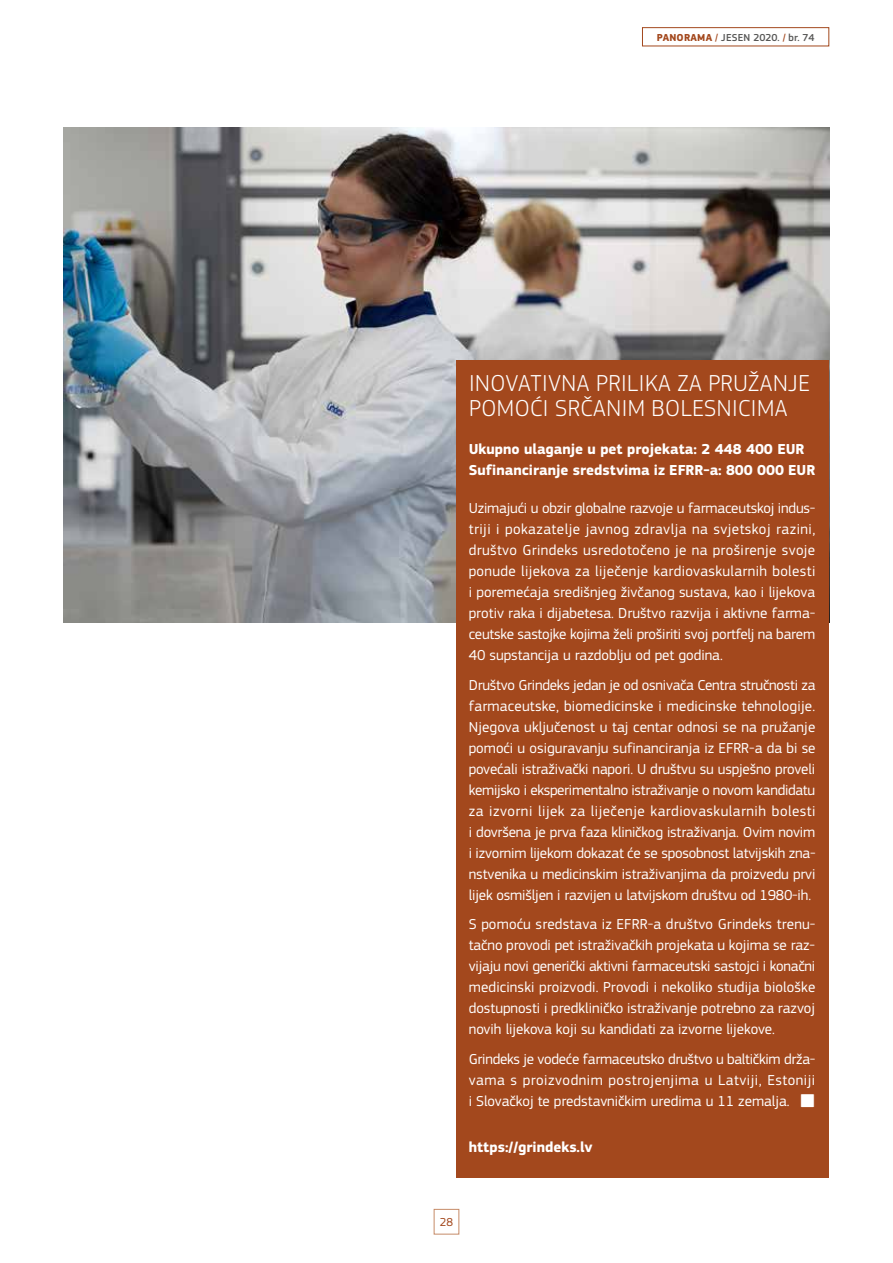
<style>
.page{position:relative;width:893px;height:1263px;background:#fff}
.page>*{position:absolute;margin:0;border:0;box-sizing:border-box;transform-origin:0 0}
.t1{font:300 24px/25.5px "EC Square Sans Pro";letter-spacing:.02em;color:#fff}
.t2{font:15px/21px "EC Square Sans Pro";color:#fff;text-align:justify}
.t3{font:700 15px/21px "EC Square Sans Pro";color:#fff}
.t4{font:12px "EC Square Sans Pro";color:#a3481d}
.t5{font:500 10.5px "EC Square Sans Pro";color:#575756}
.s1{font-weight:700;color:#a3481d}
.s2{color:#a3481d}
</style>
<div class="page">
<div style="left:434px;top:1209px;width:25px;height:25px;border:1px solid #c68b68"></div>
<div style="left:642px;top:27px;width:187px;height:19px;border:1px solid #a3481d"></div>
<img style="left:64px;top:128px;width:765px;height:494px">
<div style="left:456px;top:360px;width:372px;height:818px;background:#a3481d"></div>
<p class="t5" style="left:657px;top:31px;width:159px"><span class="s1">PANORAMA</span> <span class="s2">/</span> JESEN 2020. <span class="s2">/</span> br. 74</p>
<h1 class="t1" style="left:469px;top:370px;width:342px">INOVATIVNA PRILIKA ZA PRUŽANJE<br>POMOĆI SRČANIM BOLESNICIMA</h1>
<p class="t3" style="left:469px;top:439px;width:348px">Ukupno ulaganje u pet projekata: 2 448 400 EUR<br>Sufinanciranje sredstvima iz EFRR-a: 800 000 EUR</p>
<p class="t2" style="left:469px;top:498px;width:348px">Uzimajući u obzir globalne razvoje u farmaceutskoj indus&shy;triji i pokazatelje javnog zdravlja na svjetskoj razini, društvo Grindeks usredotočeno je na proširenje svoje ponude lijekova za liječenje kardiovaskularnih bolesti i poremećaja središnjeg živčanog sustava, kao i lijekova protiv raka i dijabetesa. Društvo razvija i aktivne farma&shy;ceutske sastojke kojima želi proširiti svoj portfelj na barem 40 supstancija u razdoblju od pet godina.</p>
<p class="t2" style="left:469px;top:674px;width:348px">Društvo Grindeks jedan je od osnivača Centra stručnosti za farmaceutske, biomedicinske i medicinske tehnologije.<br>Njegova uključenost u taj centar odnosi se na pružanje pomoći u osiguravanju sufinanciranja iz EFRR-a da bi se povećali istraživački napori. U društvu su uspješno proveli kemijsko i eksperimentalno istraživanje o novom kandidatu za izvorni lijek za liječenje kardiovaskularnih bolesti i dovršena je prva faza kliničkog istraživanja. Ovim novim i izvornim lijekom dokazat će se sposobnost latvijskih zna&shy;nstvenika u medicinskim istraživanjima da proizvedu prvi lijek osmišljen i razvijen u latvijskom društvu od 1980-ih.</p>
<p class="t2" style="left:469px;top:914px;width:348px">S pomoću sredstava iz EFRR-a društvo Grindeks trenu&shy;tačno provodi pet istraživačkih projekata u kojima se raz&shy;vijaju novi generički aktivni farmaceutski sastojci i konačni medicinski proizvodi. Provodi i nekoliko studija biološke dostupnosti i predkliničko istraživanje potrebno za razvoj novih lijekova koji su kandidati za izvorne lijekove.</p>
<p class="t2" style="left:469px;top:1048px;width:348px">Grindeks je vodeće farmaceutsko društvo u baltičkim drža&shy;vama s proizvodnim postrojenjima u Latviji, Estoniji i Slovačkoj te predstavničkim uredima u 11 zemalja.</p>
<p class="t3" style="left:469px;top:1137px;width:125px">https://grindeks.lv</p>
<p class="t4" style="left:440px;top:1215px;width:15px">28</p>
</div>
